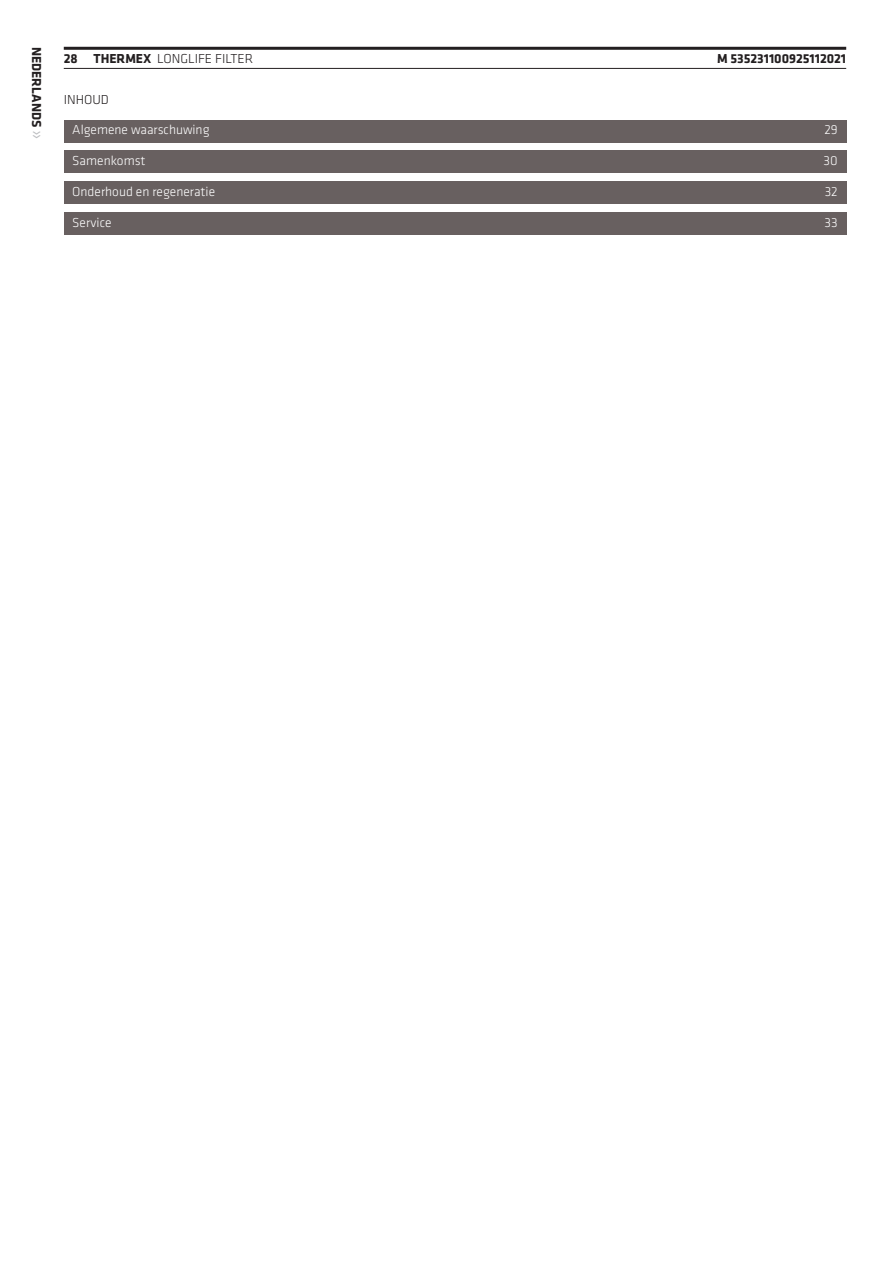
<style>
.page{position:relative;width:893px;height:1263px;background:#fff}
.page>*{position:absolute;margin:0;border:0;box-sizing:border-box;transform-origin:0 0}
.t1{font:300 13.5px "Klavika";color:#fff}
.t2{font:700 13.5px "Klavika";color:#231f20}
.Overskrift2{font:300 13.5px "Klavika";color:#231f20}
.s1{font-weight:300;font-size:19.65px;color:#bcbdc0}
.s2{font-weight:300}
</style>
<div class="page">
<hr style="left:64px;top:47px;width:782px;height:3px;background:#231f20">
<hr style="left:64px;top:68px;width:782px;height:1px;background:#231f20">
<div style="left:64px;top:120px;width:782px;height:22px;background:#686060"></div>
<div style="left:64px;top:151px;width:782px;height:22px;background:#686060"></div>
<div style="left:64px;top:182px;width:782px;height:22px;background:#686060"></div>
<div style="left:64px;top:212px;width:782px;height:22px;background:#686060"></div>
<p class="t2" style="left:44px;top:47px;width:94px;rotate:90deg">Nederlands <span class="s1">»</span></p>
<p class="t2" style="left:64px;top:51px;width:109px">28 THERMEX <span class="s2">Long</span></p>
<p class="Overskrift2" style="left:188px;top:51px;width:41px">Li fe filter</p>
<p class="t2" style="left:717px;top:51px;width:131px">M 535231100925112021</p>
<p class="Overskrift2" style="left:64px;top:92px;width:47px">INHOUD</p>
<p class="t1" style="left:72px;top:123px;width:139px">Algemene waarschuwing</p>
<p class="t1" style="left:824px;top:123px;width:15px">29</p>
<p class="t1" style="left:72px;top:153px;width:75px">Samenkomst</p>
<p class="t1" style="left:824px;top:153px;width:16px">30</p>
<p class="t1" style="left:72px;top:184px;width:144px">Onderhoud en regeneratie</p>
<p class="t1" style="left:825px;top:184px;width:15px">32</p>
<p class="t1" style="left:72px;top:215px;width:41px">Service</p>
<p class="t1" style="left:825px;top:215px;width:15px">33</p>
</div>
